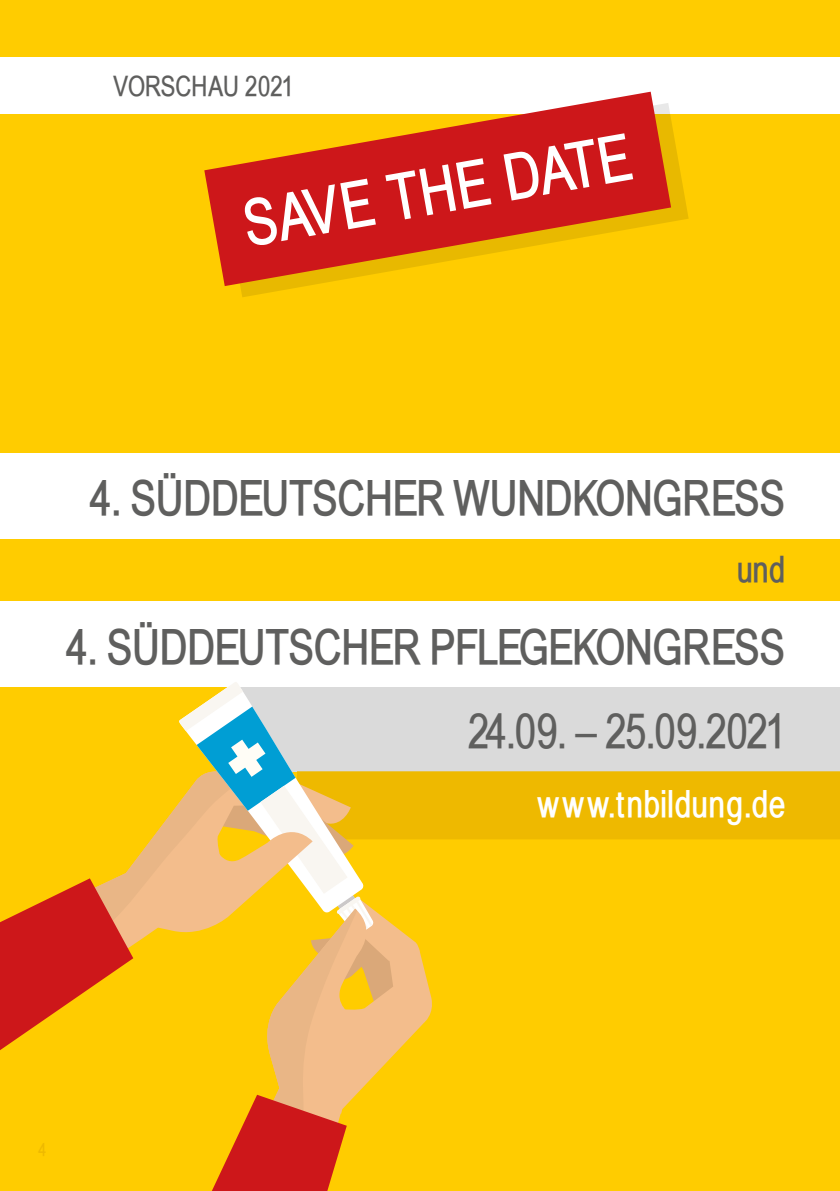
<style>
.page{position:relative;width:840px;height:1191px;background:#fff}
.page>*{position:absolute;margin:0;border:0;box-sizing:border-box;transform-origin:0 0}
.t1{font:700 63px "Babel Sans";color:#fff}
.t2{font:700 48px "Babel Sans";letter-spacing:-.02em;color:#5f5f5e}
.t3{font:48px "Babel Sans";letter-spacing:-.02em;color:#5f5f5e}
.t4{font:700 37px "Babel Sans";color:#fff}
.t5{font:700 36px "Babel Sans";color:#5f5f5e}
.t6{font:28px "Babel Sans";color:#5f5f5e}
</style>
<div class="page">
<div style="left:0;top:0;width:839px;height:1191px;background:#fc0"></div>
<div style="left:227px;top:686px;width:612px;height:85px;background:#dadada"></div>
<div style="left:297px;top:771px;width:542px;height:68px;background:#eeb900"></div>
<div style="left:0;top:454px;width:839px;height:85px;background:#fff"></div>
<div style="left:0;top:57px;width:839px;height:56px;background:#fff"></div>
<div style="left:0;top:601px;width:839px;height:85px;background:#fff"></div>
<svg style="left:0;top:682px;width:425px;height:509px"></svg>
<svg style="left:240px;top:113px;width:448px;height:184px"></svg>
<svg style="left:204px;top:92px;width:466px;height:194px;fill:#cd171a"></svg>
<p class="t6" style="left:113px;top:71px;width:182px">VORSCHAU 2021</p>
<p class="t1" style="left:238px;top:189px;width:395px;rotate:-10deg">SAVE THE DATE</p>
<p class="t2" style="left:90px;top:471px;width:697px">4. SÜDDEUTSCHER WUNDKONGRESS</p>
<p class="t5" style="left:736px;top:548px;width:50px">und</p>
<p class="t2" style="left:67px;top:619px;width:720px">4. SÜDDEUTSCHER PFLEGEKONGRESS</p>
<p class="t3" style="left:468px;top:703px;width:319px">24.09. – 25.09.2021</p>
<p class="t4" style="left:537px;top:782px;width:249px">www.tnbildung.de</p>
</div>
